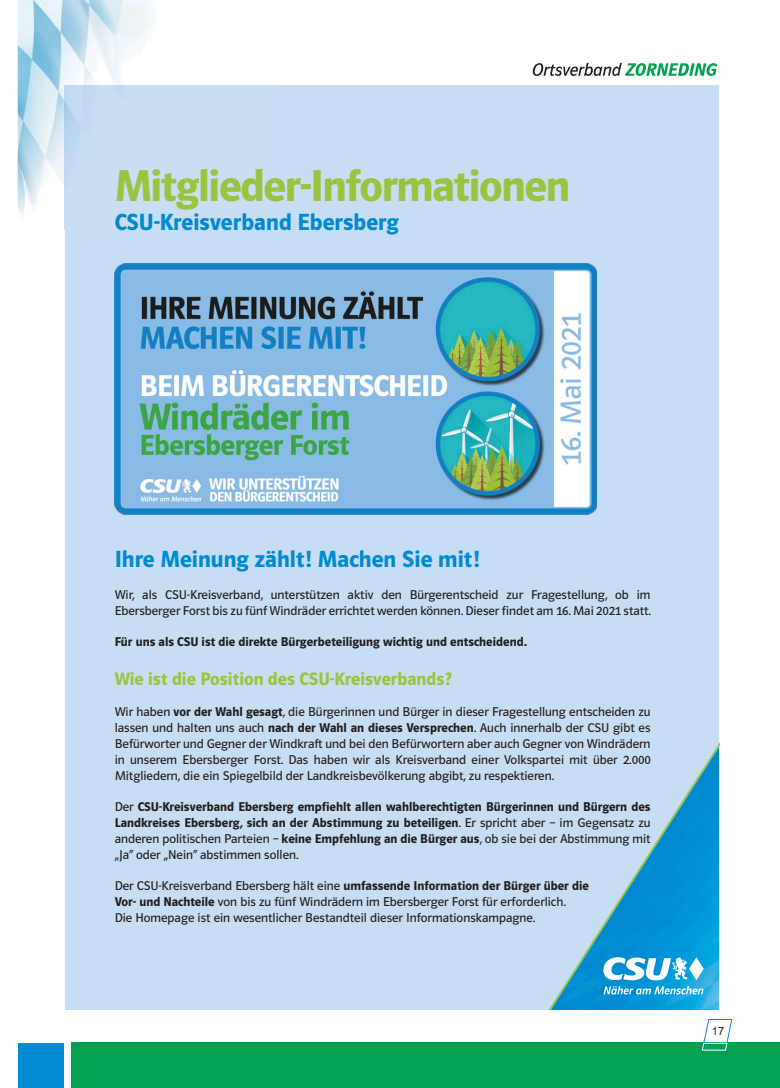
<style>
.page{position:relative;width:780px;height:1088px;background:#fff}
.page>*{position:absolute;margin:0;border:0;box-sizing:border-box;transform-origin:0 0}
.t1{font:600 46.12px "Polo 22 R";letter-spacing:-.03em;color:#9ac440}
.t2{font:600 24.12px "Polo 22 R";color:#008ad0}
.t3{font:600 18.62px "Polo 22 R";color:#9ac440}
.t4{font:13.12px/15.9px "Polo 22 R Buch";color:#231f20}
.t5{font:600 13.12px/15.9px "Polo 22 R";color:#231f20}
.t6{font:11.25px "Arial";color:#231f20}
.s1{font-family:"Polo 22 R";font-weight:600}
.s2{font-family:"Polo 22 R Buch";font-weight:400}
</style>
<div class="page">
<img style="left:18px;top:0;width:132px;height:230px">
<div style="left:71px;top:1043px;width:709px;height:45px;background:#00a250"></div>
<div style="left:18px;top:1043px;width:45px;height:45px;background:#008ad0"></div>
<svg style="left:701px;top:1019px;width:31px;height:32px"></svg>
<svg style="left:533px;top:63px;width:184px;height:13px"></svg>
<div style="left:65px;top:85px;width:654px;height:925px;background:#c7ddf3"></div>
<div style="left:65px;top:85px;width:210px;height:145px;background:#c7def3"></div>
<svg style="left:514px;top:732px;width:205px;height:278px;background:#81c2e6"></svg>
<svg style="left:603px;top:986px;width:100px;height:8px"></svg>
<svg style="left:603px;top:957px;width:100px;height:23px"></svg>
<img style="left:115px;top:264px;width:481px;height:250px">
<h1 class="t1" style="left:115px;top:161px;width:457px">Mitglieder-Informationen</h1>
<h2 class="t2" style="left:115px;top:209px;width:285px">CSU-Kreisverband Ebersberg</h2>
<h2 class="t2" style="left:115px;top:547px;width:367px">Ihre Meinung zählt! Machen Sie mit!</h2>
<p class="t4" style="left:115px;top:587px;width:537px">Wir, als CSU-Kreisverband, unterstützen aktiv den Bürgerentscheid zur Fragestellung, ob im<br>Ebersberger Forst bis zu fünf Windräder errichtet werden können. Dieser findet am 16. Mai 2021 statt.</p>
<p class="t5" style="left:115px;top:634px;width:414px">Für uns als CSU ist die direkte Bürgerbeteiligung wichtig und entscheidend.</p>
<h3 class="t3" style="left:115px;top:669px;width:338px">Wie ist die Position des CSU-Kreisverbands?</h3>
<p class="t4" style="left:115px;top:704px;width:537px;text-align:justify">Wir haben <span class="s1">vor der Wahl gesagt</span>, die Bürgerinnen und Bürger in dieser Fragestellung entscheiden zu lassen und halten uns auch <span class="s1">nach der Wahl an dieses Versprechen</span>. Auch innerhalb der CSU gibt es Befürworter und Gegner der Windkraft und bei den Befürwortern aber auch Gegner von Windrädern in unserem Ebersberger Forst. Das haben wir als Kreisverband einer Volkspartei mit über 2.000<br>Mitgliedern, die ein Spiegelbild der Landkreisbevölkerung abgibt, zu respektieren.</p>
<p class="t5" style="left:115px;top:799px;width:537px"><span class="s2">Der</span> CSU-Kreisverband Ebersberg empfiehlt allen wahlberechtigten Bürgerinnen und Bürgern des<br>Landkreises Ebersberg, sich an der Abstimmung zu beteiligen<span class="s2">. Er spricht aber – im Gegensatz zu</span></p>
<p class="t4" style="left:115px;top:831px;width:537px">anderen politischen Parteien – <span class="s1">keine Empfehlung an die Bürger aus</span>, ob sie bei der Abstimmung mit „Ja“ oder „Nein“ abstimmen sollen.</p>
<p class="t5" style="left:115px;top:878px;width:475px"><span class="s2">Der CSU-Kreisverband Ebersberg hält eine</span> umfassende Information der Bürger über die</p>
<p class="t4" style="left:115px;top:894px;width:453px"><span class="s1">Vor- und Nachteile</span> von bis zu fünf Windrädern im Ebersberger Forst für erforderlich.<br>Die Homepage ist ein wesentlicher Bestandteil dieser Informationskampagne.</p>
<p class="t6" style="left:711px;top:1023px;width:14px">17</p>
</div>
